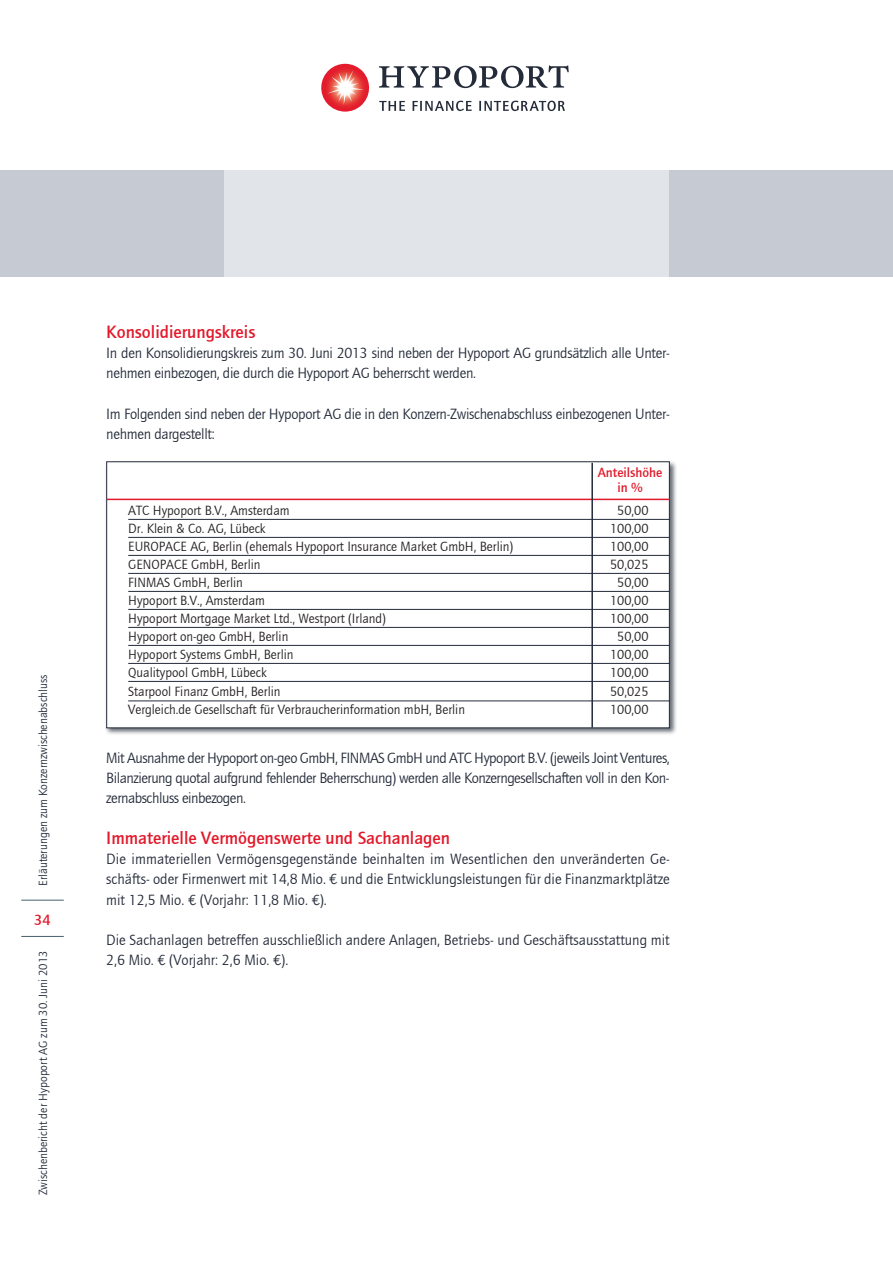
<style>
.page{position:relative;width:893px;height:1263px;background:#fff}
.page>*{position:absolute;margin:0;border:0;box-sizing:border-box;transform-origin:0 0}
.t1{font:500 18px "Quay Sans EF";color:#e2192b}
.t2{font:15px/20.2px "Quay Sans EF";letter-spacing:-.02em;color:#242b39}
.t3{font:15px/20.2px "Quay Sans EF";color:#242b39}
.t4{font:500 15px "Quay Sans EF";color:#e2192b}
.t5{font:13.5px "Quay Sans EF";color:#231f20}
.t6{font:500 13.5px/15px "Quay Sans EF";color:#e2192b;text-align:center}
.t7{font:12px "Quay Sans EF";color:#242b39}
</style>
<div class="page">
<svg style="left:379px;top:65px;width:190px;height:23px"></svg>
<svg style="left:379px;top:101px;width:26px;height:10px"></svg>
<svg style="left:412px;top:101px;width:60px;height:10px"></svg>
<svg style="left:479px;top:101px;width:86px;height:10px"></svg>
<svg style="left:321px;top:64px;width:49px;height:48px"></svg>
<hr style="left:21px;top:900px;width:43px;height:1px;background:#46616e">
<hr style="left:21px;top:936px;width:43px;height:1px;background:#46616e">
<div style="left:159px;top:170px;width:540px;height:106px;background:#e1e4e8"></div>
<div style="left:0;top:170px;width:223px;height:106px;background:#c6cad2"></div>
<div style="left:670px;top:170px;width:223px;height:106px;background:#c6cad2"></div>
<div style="left:105px;top:460px;width:572px;height:276px;background:#242b39;opacity:.7"></div>
<div style="left:106px;top:461px;width:564px;height:267px;background:#fff;border:1px solid #242b39"></div>
<hr style="left:107px;top:499px;width:563px;height:1px;background:#e2192b">
<hr style="left:128px;top:519px;width:542px;height:1px;background:#242b39">
<hr style="left:128px;top:537px;width:542px;height:1px;background:#242b39">
<hr style="left:128px;top:555px;width:542px;height:1px;background:#242b39">
<hr style="left:128px;top:573px;width:542px;height:1px;background:#242b39">
<hr style="left:128px;top:591px;width:542px;height:1px;background:#242b39">
<hr style="left:128px;top:609px;width:542px;height:1px;background:#242b39">
<hr style="left:128px;top:627px;width:542px;height:1px;background:#242b39">
<hr style="left:128px;top:645px;width:542px;height:1px;background:#242b39">
<hr style="left:128px;top:663px;width:542px;height:1px;background:#242b39">
<hr style="left:128px;top:681px;width:542px;height:1px;background:#242b39">
<hr style="left:128px;top:700px;width:542px;height:1px;background:#242b39">
<hr style="left:591px;top:463px;width:2px;height:265px;background:#242b39">
<p class="t7" style="left:36px;top:886px;width:213px;rotate:-90deg">Erläuterungen zum Konzernzwischenabschluss</p>
<p class="t4" style="left:34px;top:911px;width:18px">34</p>
<p class="t7" style="left:36px;top:1195px;width:246px;rotate:-90deg">Zwischenbericht der Hypoport AG zum 30. Juni 2013</p>
<p class="t1" style="left:106px;top:321px;width:151px">Konsolidierungskreis</p>
<p class="t2" style="left:106px;top:343px;width:565px">In den Konsolidierungskreis zum 30. Juni 2013 sind neben der Hypoport AG grundsätzlich alle Unter&shy;nehmen einbezogen, die durch die Hypoport AG beherrscht werden.</p>
<p class="t2" style="left:106px;top:404px;width:565px">Im Folgenden sind neben der Hypoport AG die in den Konzern-Zwischenabschluss einbezogenen Unter&shy;nehmen dargestellt:</p>
<p class="t6" style="left:598px;top:465px;width:66px">Anteilshöhe in %</p>
<p class="t5" style="left:128px;top:503px;width:163px">ATC Hypoport B.V., Amsterdam</p>
<p class="t5" style="left:617px;top:503px;width:33px">50,00</p>
<p class="t5" style="left:128px;top:521px;width:139px">Dr. Klein &amp; Co. AG, Lübeck</p>
<p class="t5" style="left:610px;top:521px;width:40px">100,00</p>
<p class="t5" style="left:128px;top:539px;width:387px">EUROPACE AG, Berlin (ehemals Hypoport Insurance Market GmbH, Berlin)</p>
<p class="t5" style="left:610px;top:539px;width:40px">100,00</p>
<p class="t5" style="left:128px;top:557px;width:134px">GENOPACE GmbH, Berlin</p>
<p class="t5" style="left:610px;top:557px;width:40px">50,025</p>
<p class="t5" style="left:128px;top:575px;width:116px">FINMAS GmbH, Berlin</p>
<p class="t5" style="left:617px;top:575px;width:33px">50,00</p>
<p class="t5" style="left:128px;top:593px;width:138px">Hypoport B.V., Amsterdam</p>
<p class="t5" style="left:610px;top:593px;width:40px">100,00</p>
<p class="t5" style="left:128px;top:611px;width:259px">Hypoport Mortgage Market Ltd., Westport (Irland)</p>
<p class="t5" style="left:610px;top:611px;width:40px">100,00</p>
<p class="t5" style="left:128px;top:629px;width:162px">Hypoport on-geo GmbH, Berlin</p>
<p class="t5" style="left:617px;top:629px;width:33px">50,00</p>
<p class="t5" style="left:128px;top:647px;width:167px">Hypoport Systems GmbH, Berlin</p>
<p class="t5" style="left:610px;top:647px;width:40px">100,00</p>
<p class="t5" style="left:128px;top:665px;width:140px">Qualitypool GmbH, Lübeck</p>
<p class="t5" style="left:610px;top:665px;width:40px">100,00</p>
<p class="t5" style="left:128px;top:684px;width:154px">Starpool Finanz GmbH, Berlin</p>
<p class="t5" style="left:610px;top:684px;width:40px">50,025</p>
<p class="t5" style="left:128px;top:702px;width:338px">Vergleich.de Gesellschaft für Verbraucherinformation mbH, Berlin</p>
<p class="t5" style="left:610px;top:702px;width:40px">100,00</p>
<p class="t2" style="left:106px;top:748px;width:565px;text-align:justify">Mit Ausnahme der Hypoport on-geo GmbH, FINMAS GmbH und ATC Hypoport B.V. (jeweils Joint Ventures, Bilanzierung quotal aufgrund fehlender Beherrschung) werden alle Konzerngesellschaften voll in den Kon&shy;zernabschluss einbezogen.</p>
<p class="t1" style="left:106px;top:828px;width:345px">Immaterielle Vermögenswerte und Sachanlagen</p>
<p class="t2" style="left:106px;top:849px;width:565px;text-align:justify">Die immateriellen Vermögensgegenstände beinhalten im Wesentlichen den unveränderten Ge&shy;schäfts- oder Firmenwert mit 14,8 Mio. € und die Entwicklungsleistungen für die Finanzmarktplätze mit 12,5 Mio. € (Vorjahr: 11,8 Mio. €).</p>
<p class="t3" style="left:106px;top:930px;width:565px">Die Sachanlagen betreffen ausschließlich andere Anlagen, Betriebs- und Geschäftsausstattung mit<br>2,6 Mio. € (Vorjahr: 2,6 Mio. €).</p>
</div>
